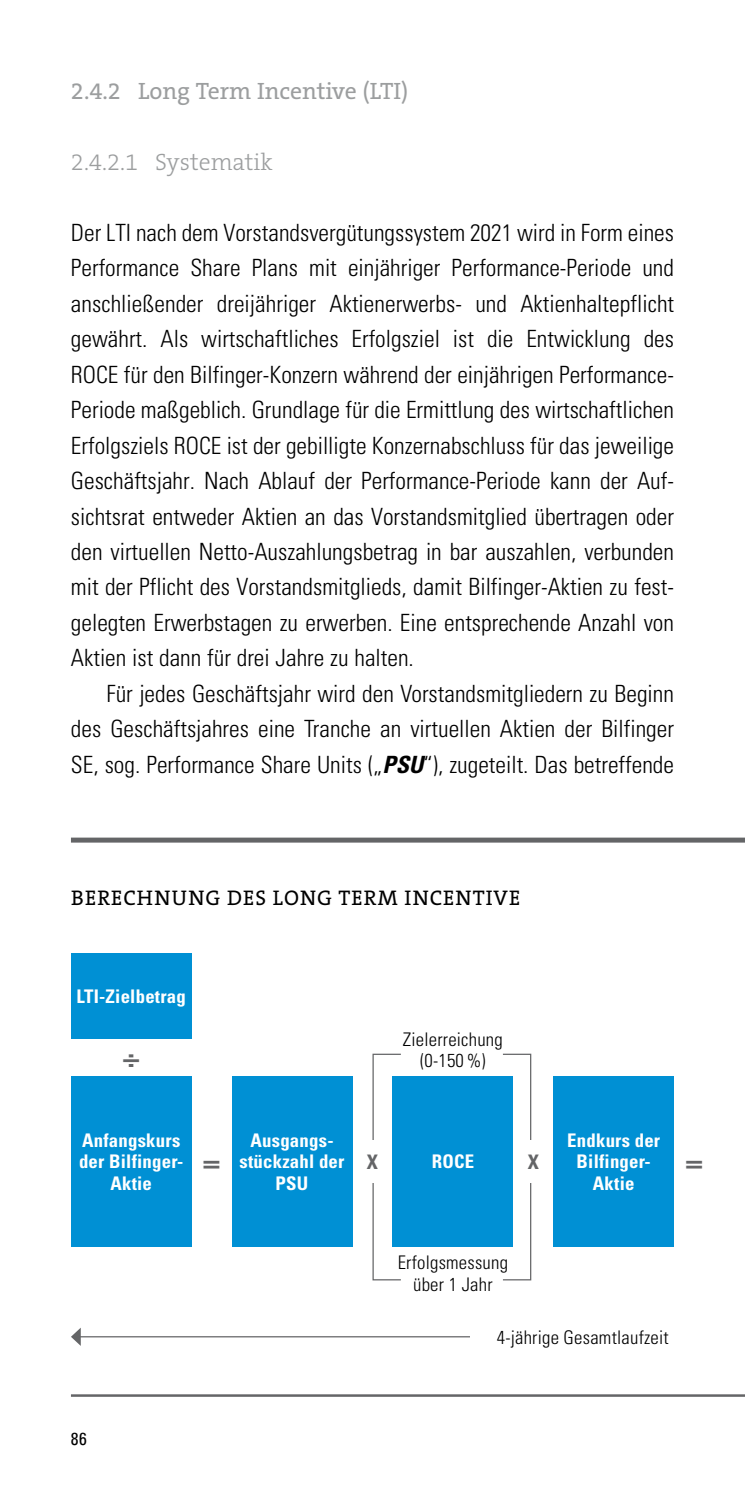
<style>
.page{position:relative;width:745px;height:1489px;background:#fff}
.page>*{position:absolute;margin:0;border:0;box-sizing:border-box;transform-origin:0 0}
.t1{font:700 condensed 25px "Univers LT Std";color:#646567;scale:1.4 1}
.t2{font:300 condensed 23.75px/35.5px "Univers LT Std";color:#000;text-align:justify}
.t3{font:23.75px "The Serif B Plus W5 Plain";color:#9c9e9f}
.t4{font:300 23.75px "The Serif B Plus W3";color:#9c9e9f}
.t5{font:21.25px "The Serif B Plus W5 Plain";letter-spacing:.05em;color:#000}
.t6{font:700 condensed 20px "Univers LT Std";color:#646567}
.t7{font:700 condensed 18.75px/21.2px "Univers LT Std";letter-spacing:.01em;color:#fff;text-align:center}
.t8{font:300 condensed 18.75px/21.2px "Univers LT Std";letter-spacing:.01em;color:#000;text-align:center}
.t9{font:condensed 17.5px "Univers LT Std";color:#000}
.s1{font-weight:700;font-style:italic}
</style>
<div class="page">
<hr style="left:79px;top:1335px;width:665px;height:2px;background:#646567">
<svg style="left:71px;top:1328px;width:10px;height:17px"></svg>
<div style="left:71px;top:837px;width:673px;height:5px;background:#646567"></div>
<hr style="left:71px;top:1394px;width:673px;height:2px;background:#646567">
<div style="left:469px;top:1313px;width:275px;height:46px;background:#fff"></div>
<div style="left:502px;top:1053px;width:29px;height:227px;border:1px solid #646567"></div>
<div style="left:372px;top:1053px;width:29px;height:227px;border:1px solid #646567"></div>
<div style="left:352px;top:1140px;width:201px;height:42px;background:#fff"></div>
<div style="left:71px;top:953px;width:120px;height:85px;background:#0090d4"></div>
<div style="left:231px;top:1076px;width:121px;height:170px;background:#0090d4"></div>
<div style="left:392px;top:1076px;width:121px;height:170px;background:#0090d4"></div>
<div style="left:553px;top:1076px;width:120px;height:170px;background:#0090d4"></div>
<div style="left:71px;top:1076px;width:120px;height:170px;background:#0090d4"></div>
<p class="t3" style="left:71px;top:76px;width:338px">2.4.2 Long Term Incentive (LTI)</p>
<p class="t4" style="left:71px;top:147px;width:203px">2.4.2.1 Systematik</p>
<p class="t2" style="left:71px;top:215px;width:604px">Der LTI nach dem Vorstandsvergütungssystem 2021 wird in Form eines Performance Share Plans mit einjähriger Performance-Periode und anschließender dreijähriger Aktienerwerbs- und Aktienhaltepflicht gewährt. Als wirtschaftliches Erfolgsziel ist die Entwicklung des ROCE für den Bilfinger-Konzern während der einjährigen Performance-Periode maßgeblich. Grundlage für die Ermittlung des wirtschaftlichen Erfolgsziels ROCE ist der gebilligte Konzernabschluss für das jeweilige Geschäftsjahr. Nach Ablauf der Performance-Periode kann der Auf&shy;sichtsrat entweder Aktien an das Vorstandsmitglied übertragen oder den virtuellen Netto-Auszahlungsbetrag in bar auszahlen, verbunden mit der Pflicht des Vorstandsmitglieds, damit Bilfinger-Aktien zu fest&shy;gelegten Erwerbstagen zu erwerben. Eine entsprechende Anzahl von Aktien ist dann für drei Jahre zu halten.</p>
<p class="t2" style="left:71px;top:675px;width:604px;text-indent:35px">Für jedes Geschäftsjahr wird den Vorstandsmitgliedern zu Beginn des Geschäftsjahres eine Tranche an virtuellen Aktien der Bilfinger SE, sog. Performance Share Units („<span class="s1">PSU</span>“), zugeteilt. Das betreffende</p>
<p class="t5" style="left:71px;top:884px;width:450px">BERECHNUNG DES LONG TERM INCENTIVE</p>
<p class="t7" style="left:77px;top:985px;width:111px">LTI-Zielbetrag</p>
<p class="t1" style="left:122px;top:1042px;width:14px">÷</p>
<p class="t8" style="left:402px;top:1028px;width:101px">Zielerreichung (0-150%)</p>
<p class="t7" style="left:79px;top:1129px;width:106px">Anfangskurs der Bilfinger-<br>Aktie</p>
<p class="t7" style="left:239px;top:1129px;width:106px">Ausgangs&shy;stückzahl der<br>PSU</p>
<p class="t1" style="left:203px;top:1146px;width:14px">=</p>
<p class="t6" style="left:366px;top:1149px;width:13px">X</p>
<p class="t7" style="left:431px;top:1150px;width:44px">ROCE</p>
<p class="t6" style="left:527px;top:1149px;width:13px">X</p>
<p class="t7" style="left:567px;top:1129px;width:94px">Endkurs der<br>Bilfinger-<br>Aktie</p>
<p class="t1" style="left:685px;top:1146px;width:14px">=</p>
<p class="t8" style="left:397px;top:1251px;width:112px">Erfolgsmessung über 1 Jahr</p>
<p class="t8" style="left:496px;top:1326px;width:173px">4-jährige Gesamtlaufzeit</p>
<p class="t9" style="left:71px;top:1427px;width:17px">86</p>
</div>
